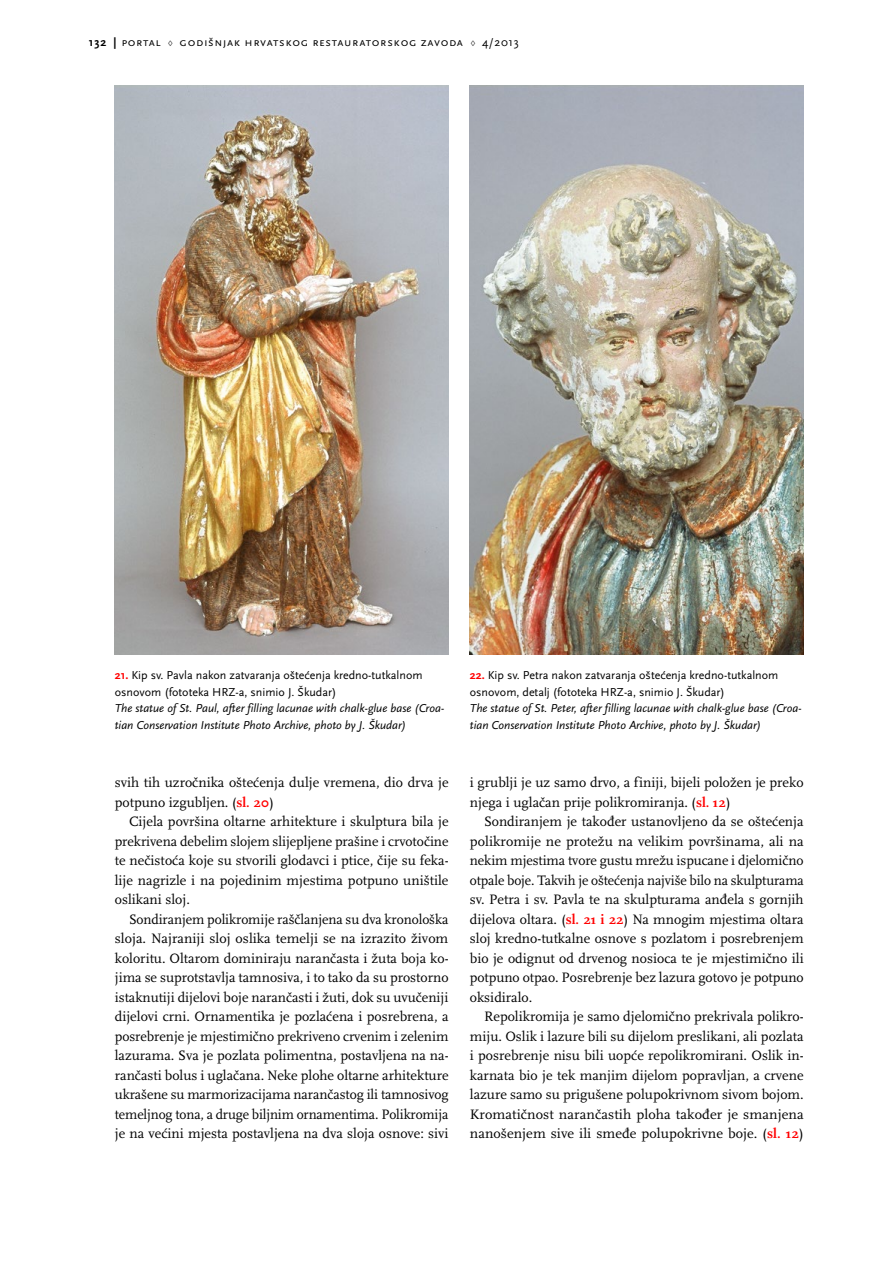
<style>
.page{position:relative;width:893px;height:1263px;background:#fff}
.page>*{position:absolute;margin:0;border:0;box-sizing:border-box;transform-origin:0 0}
.t1{font:14.25px/19.5px "Scala Pro";color:#000;text-align:justify}
.t2{font:italic 12px/16.5px "Scala Sans Pro";color:#000}
.t3{font:12px/16.5px "Scala Sans Pro";color:#000}
.t4{font:12px "Scala Sans Pro";letter-spacing:.05em;color:#000}
.s1{font-weight:700}
.s2{font-family:"Scala Pro"}
.s3{font-weight:700;color:#f00}
</style>
<div class="page">
<img style="left:115px;top:85px;width:334px;height:570px">
<img style="left:470px;top:85px;width:334px;height:570px">
<p class="t4" style="left:89px;top:35px;width:431px"><span class="s1">132 |</span> portal <span class="s2">♢</span> Godišnjak Hrvatskog restauratorskog zavoda <span class="s2">♢</span> 4/2013</p>
<p class="t3" style="left:115px;top:667px;width:309px"><span class="s3">21.</span> Kip sv. Pavla nakon zatvaranja oštećenja kredno-tutkalnom osnovom (fototeka HRZ-a, snimio J. Škudar)</p>
<p class="t2" style="left:115px;top:700px;width:331px">The statue of St. Paul, after filling lacunae with chalk-glue base (Croa&shy;tian Conservation Institute Photo Archive, photo by J. Škudar)</p>
<p class="t1" style="left:115px;top:773px;width:335px">svih tih uzročnika oštećenja dulje vremena, dio drva je potpuno izgubljen. (<span class="s3">sl. 20</span>)</p>
<p class="t1" style="left:115px;top:812px;width:335px;text-indent:14px">Cijela površina oltarne arhitekture i skulptura bila je prekrivena debelim slojem slijepljene prašine i crvotočine te nečistoća koje su stvorili glodavci i ptice, čije su feka&shy;lije nagrizle i na pojedinim mjestima potpuno uništile oslikani sloj.</p>
<p class="t1" style="left:115px;top:909px;width:335px;text-indent:14px">Sondiranjem polikromije raščlanjena su dva kronološka sloja. Najraniji sloj oslika temelji se na izrazito živom koloritu. Oltarom dominiraju narančasta i žuta boja ko&shy;jima se suprotstavlja tamnosiva, i to tako da su prostorno istaknutiji dijelovi boje narančasti i žuti, dok su uvučeniji dijelovi crni. Ornamentika je pozlaćena i posrebrena, a posrebrenje je mjestimično prekriveno crvenim i zelenim lazurama. Sva je pozlata polimentna, postavljena na na&shy;rančasti bolus i uglačana. Neke plohe oltarne arhitekture ukrašene su marmorizacijama narančastog ili tamnosivog temeljnog tona, a druge biljnim ornamentima. Polikromija je na većini mjesta postavljena na dva sloja osnove: sivi</p>
<p class="t3" style="left:470px;top:667px;width:310px"><span class="s3">22.</span> Kip sv. Petra nakon zatvaranja oštećenja kredno-tutkalnom osnovom, detalj (fototeka HRZ-a, snimio J. Škudar)</p>
<p class="t2" style="left:470px;top:700px;width:333px">The statue of St. Peter, after filling lacunae with chalk-glue base (Croa&shy;tian Conservation Institute Photo Archive, photo by J. Škudar)</p>
<p class="t1" style="left:470px;top:773px;width:335px">i grublji je uz samo drvo, a finiji, bijeli položen je preko njega i uglačan prije polikromiranja. (<span class="s3">sl. 12</span>)</p>
<p class="t1" style="left:470px;top:812px;width:336px;text-indent:14px">Sondiranjem je također ustanovljeno da se oštećenja polikromije ne protežu na velikim površinama, ali na nekim mjestima tvore gustu mrežu ispucane i djelomično otpale boje. Takvih je oštećenja najviše bilo na skulpturama sv. Petra i sv. Pavla te na skulpturama anđela s gornjih dijelova oltara. (<span class="s3">sl. 21 i 22</span>) Na mnogim mjestima oltara sloj kredno-tutkalne osnove s pozlatom i posrebrenjem bio je odignut od drvenog nosioca te je mjestimično ili potpuno otpao. Posrebrenje bez lazura gotovo je potpuno oksidiralo.</p>
<p class="t1" style="left:470px;top:1007px;width:335px;text-indent:14px">Repolikromija je samo djelomično prekrivala polikro&shy;miju. Oslik i lazure bili su dijelom preslikani, ali pozlata i posrebrenje nisu bili uopće repolikromirani. Oslik in&shy;karnata bio je tek manjim dijelom popravljan, a crvene lazure samo su prigušene polupokrivnom sivom bojom.<br>Kromatičnost narančastih ploha također je smanjena nanošenjem sive ili smeđe polupokrivne boje. (<span class="s3">sl. 12</span>)</p>
</div>
